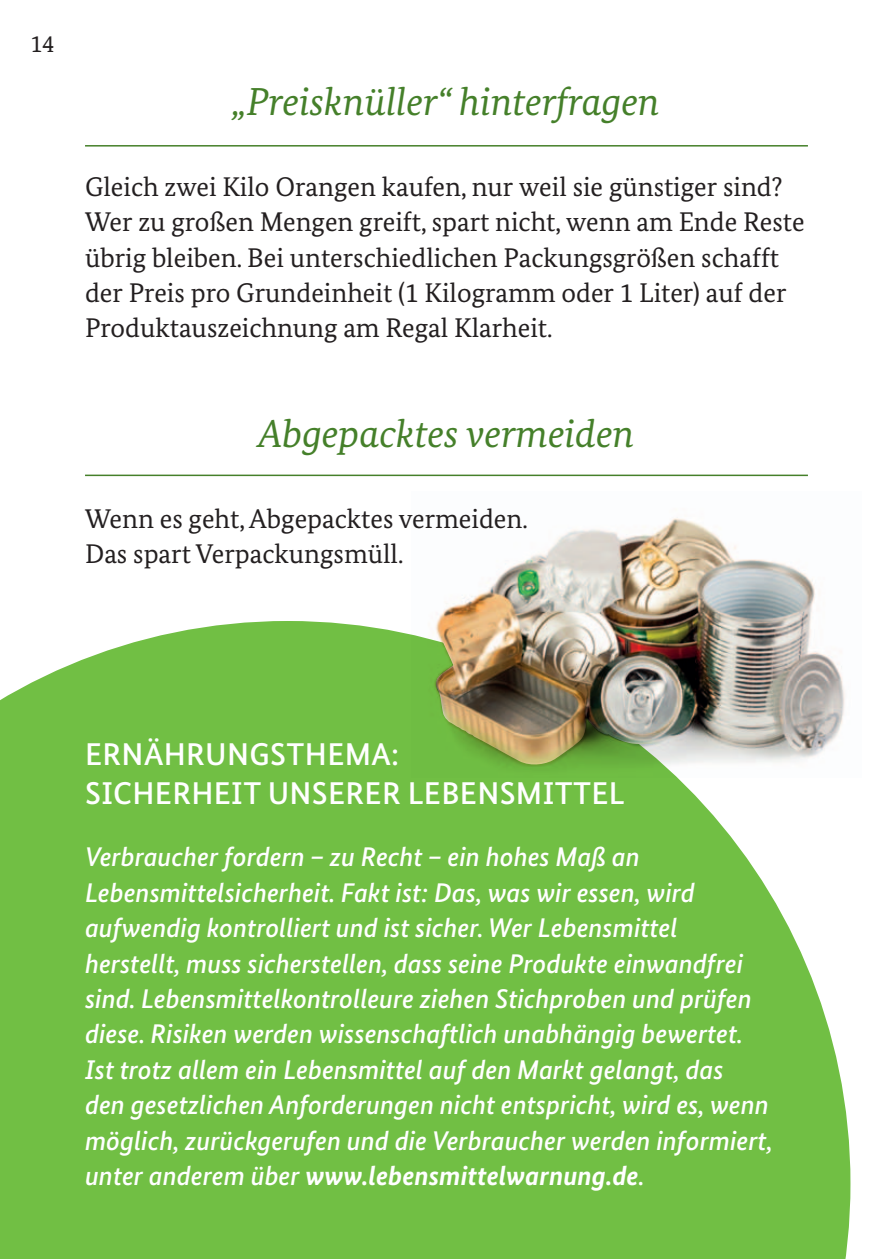
<style>
.page{position:relative;width:893px;height:1259px;background:#fff}
.page>*{position:absolute;margin:0;border:0;box-sizing:border-box;transform-origin:0 0}
.t1{font:italic 39px "Bundes Serif";color:#45802a}
.t2{font:500 31.5px/39px "Bundes Sans";letter-spacing:.01em;color:#fff}
.t3{font:italic 500 27px/35.4px "Bundes Sans";color:#fff}
.t4{font:27px/35.4px "Bundes Serif";color:#231f20}
.t5{font:24px "Bundes Serif";color:#231f20}
.s1{font-weight:700}
</style>
<div class="page">
<div style="left:0;top:621px;width:850px;height:638px;background:#71bf44"></div>
<img style="left:411px;top:621px;width:439px;height:156px">
<img style="left:429px;top:517px;width:421px;height:254px">
<hr style="left:85px;top:145px;width:723px;height:2px;background:#45802a">
<hr style="left:85px;top:474px;width:723px;height:2px;background:#45802a">
<p class="t5" style="left:31px;top:29px;width:25px">14</p>
<h1 class="t1" style="left:233px;top:78px;width:428px">„Preisknüller“ hinterfragen</h1>
<p class="t4" style="left:85px;top:168px;width:721px">Gleich zwei Kilo Orangen kaufen, nur weil sie günstiger sind?<br>Wer zu großen Mengen greift, spart nicht, wenn am Ende Reste übrig bleiben. Bei unterschiedlichen Packungsgrößen schafft der Preis pro Grundeinheit (1 Kilogramm oder 1 Liter) auf der Produktauszeichnung am Regal Klarheit.</p>
<h1 class="t1" style="left:258px;top:410px;width:378px">Abgepacktes vermeiden</h1>
<p class="t4" style="left:85px;top:500px;width:444px">Wenn es geht, Abgepacktes vermeiden.<br>Das spart Verpackungsmüll.</p>
<p class="t2" style="left:85px;top:734px;width:80px">ERNÄHRU</p>
<p class="t2" style="left:227px;top:734px;width:100px">NGSTHEMA</p>
<p class="t2" style="left:85px;top:734px;width:434px;text-indent:306px">:<br>SICHERHEIT UNSERER LEBENSMITT</p>
<p class="t2" style="left:591px;top:773px;width:35px">EL</p>
<p class="t3" style="left:85px;top:839px;width:689px">Verbraucher fordern – zu Recht – ein hohes Maß an Lebensmittelsicherheit. Fakt ist: Das, was wir essen, wird aufwendig kontrolliert und ist sicher. Wer Lebensmittel herstellt, muss sicherstellen, dass seine Produkte einwandfrei sind. Lebensmittelkontrolleure ziehen Stichproben und prüfen diese. Risiken werden wissenschaftlich unabhängig bewertet.<br>Ist trotz allem ein Lebensmittel auf den Markt gelangt, das<br>den gesetzlichen Anforderungen nicht entspricht, wird es, wenn möglich, zurückgerufen und die Verbraucher werden informiert, unter anderem über <span class="s1">www.lebensmittelwarnung.de</span>.</p>
</div>
